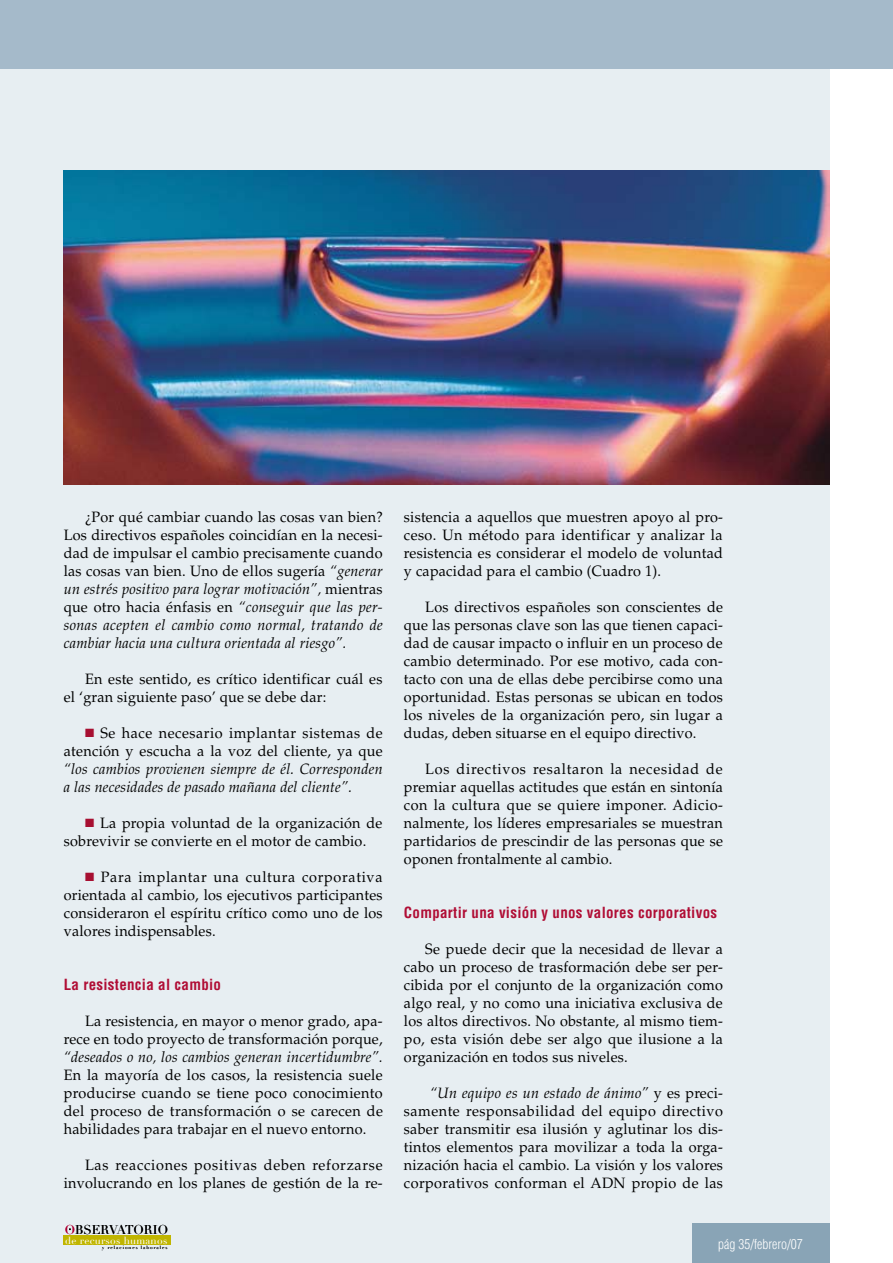
<style>
.page{position:relative;width:893px;height:1263px;background:#fff}
.page>*{position:absolute;margin:0;border:0;box-sizing:border-box;transform-origin:0 0}
.t1{font:15px/18px "Palatino";letter-spacing:.015em;color:#000;text-align:justify;scale:.96 1}
.t2{font:italic 15px/18px "Palatino";letter-spacing:.015em;color:#000;scale:.96 1}
.t3{font:15px/18px "Palatino";letter-spacing:.035em;color:#000;text-align:right;scale:.96 1}
.t4{font:700 condensed 15px "Helvetica";letter-spacing:.02em;color:#b00d35}
.t5{font:300 condensed 13.5px "Helvetica";color:#fff}
.t6{font:12.45px "Didot";color:#000}
.t7{font:10.2px "Didot";letter-spacing:.025em;color:#fff}
.t8{font:4.65px "Didot";letter-spacing:.205em;color:#000}
.s1{font-style:italic}
.s2{color:#a70f31}
.s3{color:#b10034}
</style>
<div class="page">
<div style="left:0;top:0;width:829px;height:1263px;background:#e7eef2"></div>
<div style="left:0;top:0;width:893px;height:69px;background:#a5baca"></div>
<div style="left:692px;top:1223px;width:137px;height:40px;background:#89a4b6"></div>
<div style="left:64px;top:1235px;width:106px;height:10px;background:#c0b500"></div>
<img style="left:64px;top:170px;width:765px;height:315px">
<p class="t1" style="left:64px;top:508px;width:334px;text-indent:21px">¿Por qué cambiar cuando las cosas van bien?<br>Los directivos españoles coincidían en la necesi&shy;dad de impulsar el cambio precisamente cuando las cosas van bien. Uno de ellos sugería <span class="s1">“generar un estrés positivo para lograr motivación”,</span> mientras que otro hacia énfasis en <span class="s1">“conseguir que las per&shy;sonas acepten el cambio como normal, tratando de cambiar hacia una cultura orientada al riesgo”.</span></p>
<p class="t1" style="left:64px;top:670px;width:333px;text-indent:21px">En este sentido, es crítico identificar cuál es el ‘gran siguiente paso’ que se debe dar:</p>
<p class="t3" style="left:64px;top:724px;width:334px"><span class="s2">■</span> Se hace necesario implantar sistemas de atención y escucha a la voz del cliente, ya que</p>
<p class="t2" style="left:64px;top:760px;width:334px">“los cambios provienen siempre de él. Corresponden a las necesidades de pasado mañana del cliente”.</p>
<p class="t1" style="left:64px;top:814px;width:333px;text-indent:21px"><span class="s2">■</span> La propia voluntad de la organización de sobrevivir se convierte en el motor de cambio.</p>
<p class="t1" style="left:64px;top:868px;width:334px;text-indent:21px"><span class="s2">■</span> Para implantar una cultura corporativa orientada al cambio, los ejecutivos participantes consideraron el espíritu crítico como uno de los valores indispensables.</p>
<p class="t4" style="left:64px;top:975px;width:159px">La resistencia al cambio</p>
<p class="t1" style="left:64px;top:1012px;width:334px;text-align:right">La resistencia, en mayor o menor grado, apa&shy;rece en todo proyecto de transformación porque,</p>
<p class="t2" style="left:64px;top:1048px;width:334px">“deseados o no, los cambios generan incertidumbre”.</p>
<p class="t1" style="left:64px;top:1066px;width:334px">En la mayoría de los casos, la resistencia suele producirse cuando se tiene poco conocimiento del proceso de transformación o se carecen de habilidades para trabajar en el nuevo entorno.</p>
<p class="t1" style="left:64px;top:1156px;width:334px;text-align:right">Las reacciones positivas deben reforzarse involucrando en los planes de gestión de la re-</p>
<p class="t6" style="left:65px;top:1222px;width:105px"><span class="s3">O</span>BSERVATORIO</p>
<p class="t8" style="left:102px;top:1244px;width:67px">y relaciones laborales</p>
<p class="t7" style="left:65px;top:1234px;width:104px">de recursos humanos</p>
<p class="t1" style="left:404px;top:508px;width:334px">sistencia a aquellos que muestren apoyo al pro&shy;ceso. Un método para identificar y analizar la resistencia es considerar el modelo de voluntad y capacidad para el cambio (Cuadro 1).</p>
<p class="t1" style="left:404px;top:598px;width:334px;text-indent:21px">Los directivos españoles son conscientes de que las personas clave son las que tienen capaci&shy;dad de causar impacto o influir en un proceso de cambio determinado. Por ese motivo, cada con&shy;tacto con una de ellas debe percibirse como una oportunidad. Estas personas se ubican en todos los niveles de la organización pero, sin lugar a dudas, deben situarse en el equipo directivo.</p>
<p class="t1" style="left:404px;top:760px;width:334px;text-indent:21px">Los directivos resaltaron la necesidad de premiar aquellas actitudes que están en sintonía con la cultura que se quiere imponer. Adicio&shy;nalmente, los líderes empresariales se muestran partidarios de prescindir de las personas que se oponen frontalmente al cambio.</p>
<p class="t4" style="left:404px;top:903px;width:315px">Compartir una visión y unos valores corporativos</p>
<p class="t1" style="left:404px;top:940px;width:334px;text-indent:21px">Se puede decir que la necesidad de llevar a cabo un proceso de trasformación debe ser per&shy;cibida por el conjunto de la organización como algo real, y no como una iniciativa exclusiva de los altos directivos. No obstante, al mismo tiem&shy;po, esta visión debe ser algo que ilusione a la organización en todos sus niveles.</p>
<p class="t1" style="left:404px;top:1084px;width:334px;text-indent:26px"><span class="s1">“Un equipo es un estado de ánimo”</span> y es preci&shy;samente responsabilidad del equipo directivo saber transmitir esa ilusión y aglutinar los dis&shy;tintos elementos para movilizar a toda la orga&shy;nización hacia el cambio. La visión y los valores corporativos conforman el ADN propio de las</p>
<p class="t5" style="left:718px;top:1236px;width:86px">pág 35/febrero/07</p>
</div>
